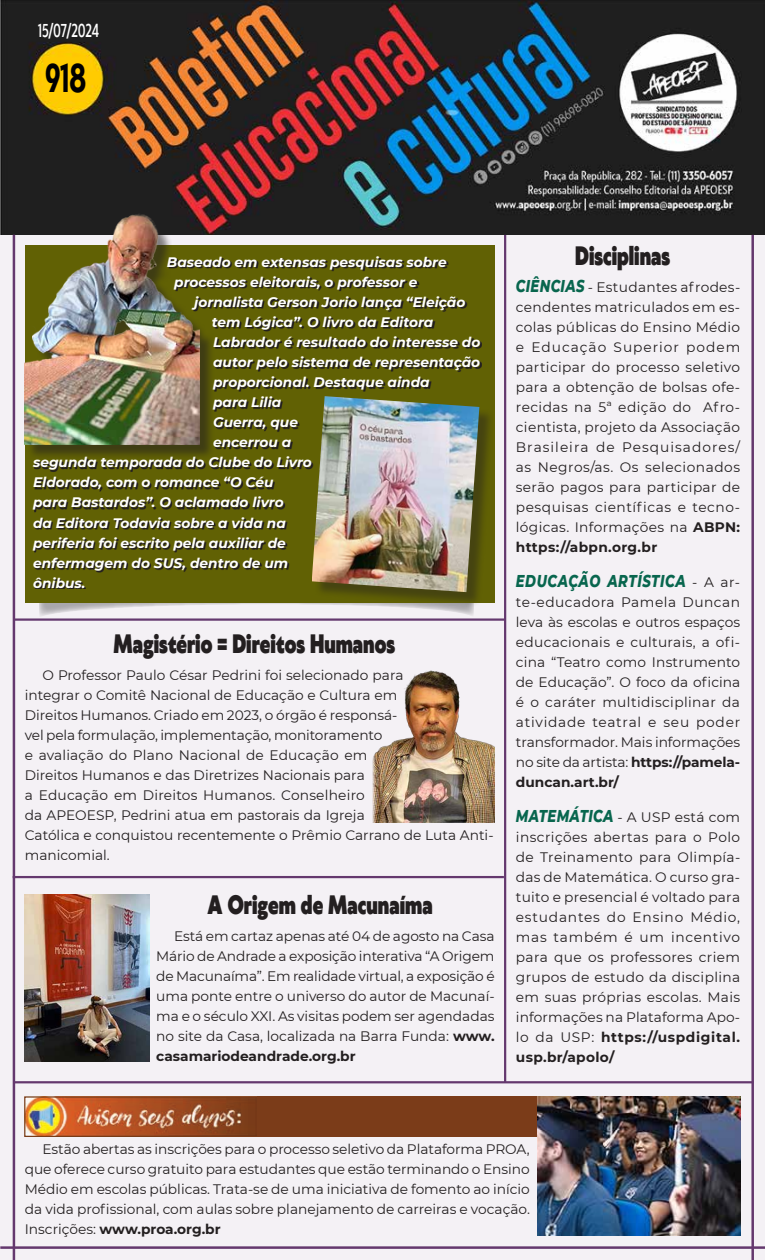
<style>
.page{position:relative;width:765px;height:1260px;background:#fff}
.page>*{position:absolute;margin:0;border:0;box-sizing:border-box;transform-origin:0 0}
.t1{font:700 37.5px "Klein Condensed";color:#000;scale:.75 1}
.t2{font:900 25px "Klein";color:#231f20;scale:.75 1}
.t3{font:italic 800 17.5px "Montserrat";letter-spacing:.045em;color:#08664e;scale:.75 1}
.t4{font:500 17.5px "Klein Condensed";color:#fff;scale:.75 1}
.t5{font:13.75px/20px "Montserrat";color:#231f20;text-align:justify}
.t6{font:italic 700 13.75px/20px "Montserrat";color:#fff}
.s1{font-weight:700}
.s2{font-weight:800;font-style:italic;font-size:17.5px;color:#08664e}
.s3{font-weight:400;font-style:normal;font-size:13.75px;color:#231f20}
</style>
<div class="page">
<div style="left:0;top:216px;width:765px;height:1044px;background:#f4f1f5"></div>
<img style="left:0;top:0;width:765px;height:235px">
<svg style="left:39px;top:603px;width:435px;height:13px"></svg>
<hr style="left:0;top:1246px;width:765px;height:3px;background:#64386e">
<hr style="left:751px;top:235px;width:3px;height:1025px;background:#64386e">
<hr style="left:13px;top:235px;width:2px;height:1025px;background:#64386e">
<hr style="left:14px;top:618px;width:491px;height:3px;background:#64386e">
<hr style="left:13px;top:876px;width:491px;height:2px;background:#64386e">
<hr style="left:14px;top:1081px;width:740px;height:2px;background:#64386e">
<hr style="left:504px;top:235px;width:2px;height:848px;background:#64386e">
<div style="left:25px;top:245px;width:470px;height:358px;background:#616104"></div>
<svg style="left:34px;top:258px;width:447px;height:331px"></svg>
<img style="left:26px;top:1098px;width:230px;height:37px">
<div style="left:24px;top:1096px;width:234px;height:41px;border:1px solid #793c18"></div>
<div style="left:257px;top:1096px;width:479px;height:41px;background:#7b3c19"></div>
<img style="left:537px;top:1096px;width:203px;height:139px">
<img style="left:25px;top:895px;width:124px;height:167px">
<img style="left:372px;top:670px;width:123px;height:152px">
<div style="left:27px;top:218px;width:188px;height:242px;background:#231f20;opacity:.55"></div>
<img style="left:25px;top:211px;width:174px;height:233px">
<div style="left:314px;top:398px;width:180px;height:209px;background:#231f20;opacity:.44"></div>
<img style="left:312px;top:396px;width:167px;height:196px">
<p class="t4" style="left:38px;top:18px;width:83px">15/07/2024</p>
<h1 class="t1" style="left:45px;top:50px;width:56px">918</h1>
<p class="t6" style="left:174px;top:252px;width:274px;text-indent:-7px">Baseado em extensas pesquisas sobre processos eleitorais, o professor e</p>
<p class="t6" style="left:194px;top:292px;width:273px">jornalista Gerson Jorio lança “Eleição</p>
<p class="t6" style="left:212px;top:312px;width:223px">tem Lógica”. O livro da Editora</p>
<p class="t6" style="left:213px;top:332px;width:269px">Labrador é resultado do interesse do</p>
<p class="t6" style="left:213px;top:352px;width:269px">autor pelo sistema de representação</p>
<p class="t6" style="left:213px;top:372px;width:218px">proporcional. Destaque ainda</p>
<p class="t6" style="left:213px;top:392px;width:70px">para Lilia</p>
<p class="t6" style="left:213px;top:412px;width:86px">Guerra, que</p>
<p class="t6" style="left:213px;top:432px;width:80px">encerrou a</p>
<p class="t6" style="left:33px;top:452px;width:280px">segunda temporada do Clube do Livro</p>
<p class="t6" style="left:33px;top:472px;width:242px">Eldorado, com o romance “O Céu</p>
<p class="t6" style="left:33px;top:492px;width:252px">para Bastardos”. O aclamado livro</p>
<p class="t6" style="left:33px;top:512px;width:254px">da Editora Todavia sobre a vida na</p>
<p class="t6" style="left:33px;top:532px;width:254px">periferia foi escrito pela auxiliar de</p>
<p class="t6" style="left:33px;top:552px;width:257px">enfermagem do SUS, dentro de um</p>
<p class="t6" style="left:33px;top:572px;width:54px">ônibus.</p>
<h2 class="t2" style="left:114px;top:625px;width:377px">Magistério = Direitos Humanos</h2>
<p class="t5" style="left:25px;top:665px;width:470px;text-align:left;text-indent:18px">O Professor Paulo César Pedrini foi selecionado para<br>integrar o Comitê Nacional de Educação e Cultura em<br>Direitos Humanos. Criado em 2023, o órgão é responsá-<br>vel pela formulação, implementação, monitoramento<br>e avaliação do Plano Nacional de Educação em<br>Direitos Humanos e das Diretrizes Nacionais para<br>a Educação em Direitos Humanos. Conselheiro<br>da APEOESP, Pedrini atua em pastorais da Igreja<br>Católica e conquistou recentemente o Prêmio Carrano de Luta Anti&shy;manicomial.</p>
<h2 class="t2" style="left:208px;top:886px;width:302px">A Origem de Macunaíma</h2>
<p class="t5" style="left:156px;top:926px;width:340px;text-indent:18px">Está em cartaz apenas até 04 de agosto na Casa Mário de Andrade a exposição interativa “A Origem de Macunaíma”. Em realidade virtual, a exposição é uma ponte entre o universo do autor de Macunaí&shy;ma e o século XXI. As visitas podem ser agendadas no site da Casa, localizada na Barra Funda: <span class="s1">www. casamariodeandrade.org.br</span></p>
<h2 class="t2" style="left:575px;top:237px;width:128px">Disciplinas</h2>
<p class="t5" style="left:516px;top:276px;width:226px"><span class="s2">CIÊNCIAS</span> - Estudantes afrodes&shy;cendentes matriculados em es&shy;colas públicas do Ensino Médio e Educação Superior podem participar do processo seletivo para a obtenção de bolsas ofe&shy;recidas na 5ª edição do Afro&shy;cientista, projeto da Associação Brasileira de Pesquisadores/ as Negros/as. Os selecionados serão pagos para participar de pesquisas científicas e tecno&shy;lógicas. Informações na <span class="s1">ABPN: https://abpn.org.br</span></p>
<p class="t3" style="left:516px;top:568px;width:301px">EDUCAÇÃO ARTÍSTICA <span class="s3">- A ar-</span></p>
<p class="t5" style="left:516px;top:591px;width:226px">te-educadora Pamela Duncan leva às escolas e outros espaços educacionais e culturais, a ofi&shy;cina “Teatro como Instrumento de Educação”. O foco da oficina é o caráter multidisciplinar da atividade teatral e seu poder transformador. Mais informações no site da artista: <span class="s1">https://pamela&shy;duncan.art.br/</span></p>
<p class="t5" style="left:516px;top:806px;width:226px"><span class="s2">MATEMÁTICA</span> - A USP está com inscrições abertas para o Polo de Treinamento para Olimpía&shy;das de Matemática. O curso gra&shy;tuito e presencial é voltado para estudantes do Ensino Médio, mas também é um incentivo para que os professores criem grupos de estudo da disciplina em suas próprias escolas. Mais informações na Plataforma Apo&shy;lo da USP: <span class="s1">https://uspdigital. usp.br/apolo/</span></p>
<p class="t5" style="left:25px;top:1138px;width:507px;text-indent:18px">Estão abertas as inscrições para o processo seletivo da Plataforma PROA, que oferece curso gratuito para estudantes que estão terminando o Ensino Médio em escolas públicas. Trata-se de uma iniciativa de fomento ao início da vida profissional, com aulas sobre planejamento de carreiras e vocação.<br>Inscrições: <span class="s1">www.proa.org.br</span></p>
</div>
